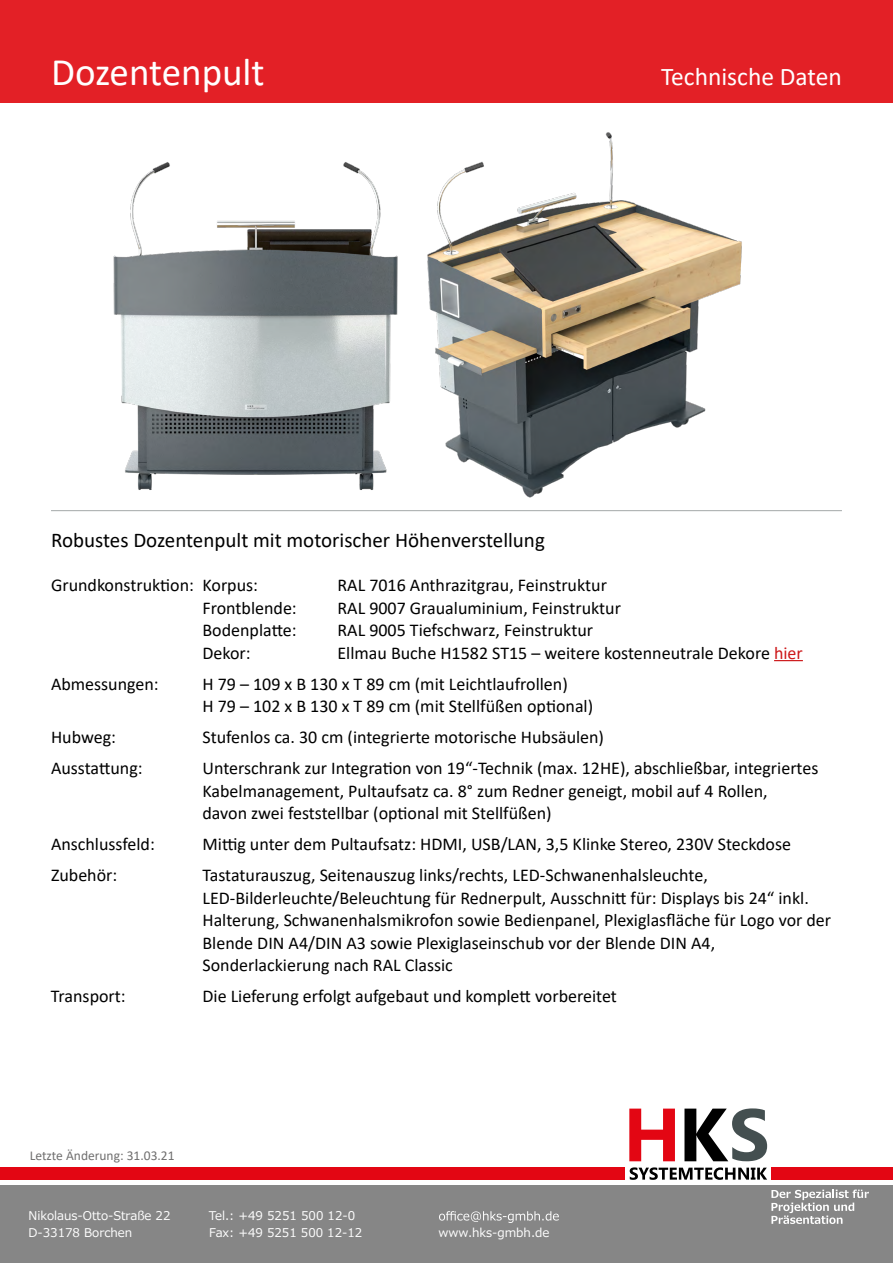
<style>
.page{position:relative;width:893px;height:1263px;background:#fff}
.page>*{position:absolute;margin:0;border:0;box-sizing:border-box;transform-origin:0 0}
.t1{font:39px "Calibri";color:#fff}
.t2{font:25.5px "Calibri";color:#fff}
.t3{font:21px "Calibri";color:#000}
.t4{font:18px/22.5px "Calibri";color:#000}
.t5{font:13.5px "Calibri";color:#706f6f}
.t6{font:12px "Meiryo";color:#fff}
.s1{color:#cd1719}
</style>
<div class="page">
<div style="left:0;top:0;width:893px;height:102px;background:#e32026"></div>
<div style="left:1px;top:1185px;width:892px;height:78px;background:#868686"></div>
<svg style="left:629px;top:1108px;width:46px;height:53px"></svg>
<svg style="left:684px;top:1108px;width:83px;height:53px"></svg>
<svg style="left:630px;top:1167px;width:137px;height:13px"></svg>
<div style="left:771px;top:1167px;width:122px;height:12px;background:#e30613"></div>
<div style="left:0;top:1167px;width:625px;height:12px;background:#e30613"></div>
<svg style="left:771px;top:1189px;width:98px;height:35px"></svg>
<svg style="left:439px;top:1211px;width:120px;height:12px"></svg>
<hr style="left:51px;top:510px;width:791px;height:1px;background:#444f50">
<svg style="left:774px;top:660px;width:29px;height:1px"></svg>
<img style="left:113px;top:162px;width:279px;height:328px">
<img style="left:392px;top:132px;width:350px;height:366px">
<h1 class="t1" style="left:51px;top:45px;width:215px">Dozentenpult</h1>
<h2 class="t2" style="left:661px;top:59px;width:182px">Technische Daten</h2>
<p class="t3" style="left:51px;top:526px;width:495px">Robustes Dozentenpult mit motorischer Höhenverstellung</p>
<p class="t4" style="left:51px;top:573px;width:209px">Grundkonstruktion: Korpus:</p>
<p class="t4" style="left:338px;top:573px;width:271px">RAL 7016 Anthrazitgrau, Feinstruktur</p>
<p class="t4" style="left:202px;top:596px;width:96px">Frontblende:</p>
<p class="t4" style="left:337px;top:596px;width:285px">RAL 9007 Graualuminium, Feinstruktur</p>
<p class="t4" style="left:202px;top:618px;width:96px">Bodenplatte:</p>
<p class="t4" style="left:337px;top:618px;width:257px">RAL 9005 Tiefschwarz, Feinstruktur</p>
<p class="t4" style="left:202px;top:641px;width:50px">Dekor:</p>
<p class="t4" style="left:337px;top:641px;width:467px">Ellmau Buche H1582 ST15 – weitere kostenneutrale Dekore <span class="s1">hier</span></p>
<p class="t4" style="left:51px;top:672px;width:109px">Abmessungen:</p>
<p class="t4" style="left:202px;top:672px;width:392px">H 79 – 109 x B 130 x T 89 cm (mit Leichtlaufrollen)<br>H 79 – 102 x B 130 x T 89 cm (mit Stellfüßen optional)</p>
<p class="t4" style="left:51px;top:725px;width:67px">Hubweg:</p>
<p class="t4" style="left:203px;top:725px;width:403px">Stufenlos ca. 30 cm (integrierte motorische Hubsäulen)</p>
<p class="t4" style="left:51px;top:756px;width:93px">Ausstattung:</p>
<p class="t4" style="left:202px;top:756px;width:617px">Unterschrank zur Integration von 19“-Technik (max. 12HE), abschließbar, integriertes<br>Kabelmanagement, Pultaufsatz ca. 8° zum Redner geneigt, mobil auf 4 Rollen,<br>davon zwei feststellbar (optional mit Stellfüßen)</p>
<p class="t4" style="left:51px;top:832px;width:105px">Anschlussfeld:</p>
<p class="t4" style="left:202px;top:832px;width:590px">Mittig unter dem Pultaufsatz: HDMI, USB/LAN, 3,5 Klinke Stereo, 230V Steckdose</p>
<p class="t4" style="left:51px;top:863px;width:68px">Zubehör:</p>
<p class="t4" style="left:202px;top:863px;width:630px">Tastaturauszug, Seitenauszug links/rechts, LED-Schwanenhalsleuchte, LED-Bilderleuchte/Beleuchtung für Rednerpult, Ausschnitt für: Displays bis 24“ inkl.<br>Halterung, Schwanenhalsmikrofon sowie Bedienpanel, Plexiglasfläche für Logo vor der Blende DIN A4/DIN A3 sowie Plexiglaseinschub vor der Blende DIN A4, Sonderlackierung nach RAL Classic</p>
<p class="t4" style="left:51px;top:984px;width:76px">Transport:</p>
<p class="t4" style="left:202px;top:984px;width:416px">Die Lieferung erfolgt aufgebaut und komplett vorbereitet</p>
<p class="t5" style="left:30px;top:1146px;width:146px">Letzte Änderung: 31.03.21</p>
<p class="t6" style="left:29px;top:1208px;width:144px">Nikolaus-Otto-Straße 22</p>
<p class="t6" style="left:209px;top:1208px;width:148px">Tel.: +49 5251 500 12-0</p>
<p class="t6" style="left:29px;top:1224px;width:105px">D-33178 Borchen</p>
<p class="t6" style="left:209px;top:1224px;width:154px">Fax: +49 5251 500 12-12</p>
<p class="t6" style="left:438px;top:1224px;width:112px">www.hks-gmbh.de</p>
</div>
